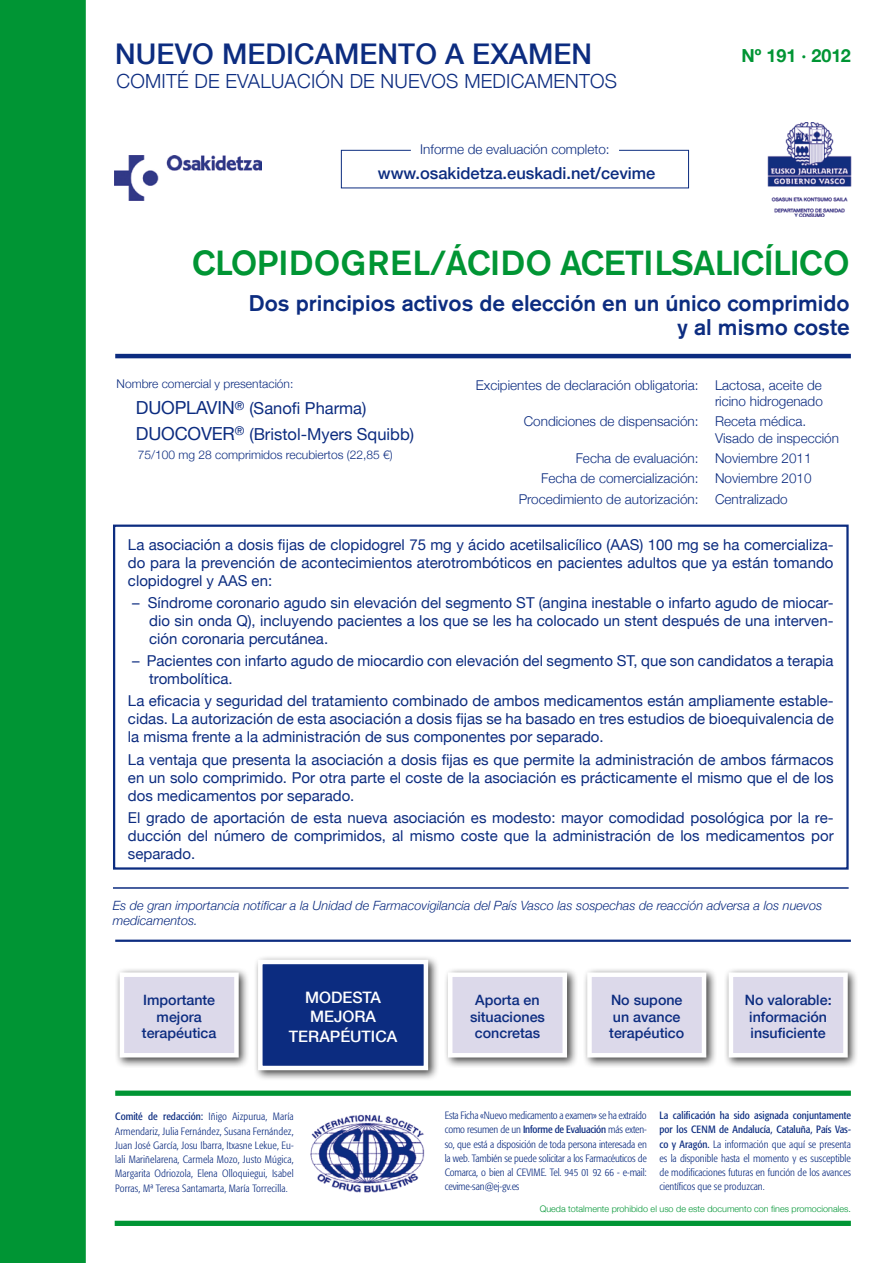
<style>
.page{position:relative;width:893px;height:1263px;background:#fff}
.page>*{position:absolute;margin:0;border:0;box-sizing:border-box;transform-origin:0 0}
.t1{font:500 34.5px "Akzidenz Grotesk BE";letter-spacing:-.02em;color:#009534}
.t2{font:500 28.5px "Helvetica Neue";letter-spacing:.005em;color:#0c2c80}
.t3{font:500 22.5px/24px "Akzidenz Grotesk BE";color:#0c2c80;text-align:right}
.t4{font:300 19.5px "Helvetica Neue";letter-spacing:.01em;color:#0c2c80}
.t5{font:700 18px "Helvetica Neue";color:#009534}
.t6{font:16.5px "Helvetica Neue";color:#0c2c80}
.t7{font:500 16.5px "Helvetica Neue";color:#0c2c80}
.t8{font:500 15.75px/19.5px "Helvetica Neue";color:#fff;text-align:center}
.t9{font:15px/18px "Helvetica Neue";color:#0c2c80;text-align:justify}
.t10{font:500 14.25px/16.5px "Helvetica Neue";color:#0c2c80;text-align:center}
.t11{font:300 13.5px/16.2px "Helvetica Neue";color:#0c2c80;text-align:right}
.t12{font:italic 300 12.75px/15.3px "Helvetica Neue";color:#0c2c80}
.t13{font:300 12px "Helvetica Neue";color:#0c2c80}
.t14{font:300 condensed 10.5px/14.2px "Formata";color:#0c2c80;text-align:justify}
.t15{font:300 9px "Helvetica Neue";color:#009534}
.s1{font-size:18px}
.s2{font-weight:400}
</style>
<div class="page">
<div style="left:0;top:0;width:86px;height:1263px;background:#009534"></div>
<img style="left:115px;top:155px;width:146px;height:46px">
<img style="left:767px;top:123px;width:85px;height:93px">
<hr style="left:115px;top:354px;width:736px;height:4px;background:#0c2c80">
<div style="left:115px;top:1221px;width:736px;height:5px;background:#009534"></div>
<div style="left:115px;top:1090px;width:736px;height:6px;background:#009534"></div>
<hr style="left:113px;top:887px;width:736px;height:2px;background:#0c2c80">
<div style="left:113px;top:525px;width:736px;height:345px;border:2px solid #0c2c80"></div>
<div style="left:341px;top:150px;width:348px;height:38px;background:#fff;border:1px solid #0c2c80"></div>
<div style="left:412px;top:141px;width:206px;height:15px;background:#fff"></div>
<img style="left:310px;top:1114px;width:115px;height:79px">
<hr style="left:115px;top:939px;width:736px;height:3px;background:#0c2c80">
<div style="left:115px;top:967px;width:134px;height:101px;background:#000;opacity:.75"></div>
<div style="left:122px;top:975px;width:114px;height:80px;background:#dcd9ea"></div>
<div style="left:120px;top:972px;width:119px;height:85px;border:4px solid #fff"></div>
<div style="left:443px;top:967px;width:135px;height:101px;background:#000;opacity:.75"></div>
<div style="left:450px;top:975px;width:115px;height:80px;background:#dcd9ea"></div>
<div style="left:448px;top:972px;width:119px;height:85px;border:4px solid #fff"></div>
<div style="left:582px;top:967px;width:135px;height:101px;background:#000;opacity:.75"></div>
<div style="left:589px;top:975px;width:115px;height:80px;background:#dcd9ea"></div>
<div style="left:587px;top:972px;width:119px;height:85px;border:4px solid #fff"></div>
<div style="left:253px;top:955px;width:186px;height:126px;background:#000;opacity:.75"></div>
<div style="left:260px;top:962px;width:166px;height:106px;background:#0c2c80"></div>
<div style="left:258px;top:960px;width:170px;height:110px;border:4px solid #fff"></div>
<div style="left:724px;top:967px;width:134px;height:101px;background:#000;opacity:.75"></div>
<div style="left:731px;top:975px;width:114px;height:80px;background:#dcd9ea"></div>
<div style="left:729px;top:972px;width:119px;height:85px;border:4px solid #fff"></div>
<p class="t2" style="left:115px;top:31px;width:478px">NUEVO MEDICAMENTO A EXAMEN</p>
<p class="t4" style="left:117px;top:66px;width:502px">COMITÉ DE EVALUACIÓN DE NUEVOS MEDICAMENTOS</p>
<p class="t11" style="left:420px;top:141px;width:191px">Informe de evaluación completo:</p>
<p class="t7" style="left:378px;top:160px;width:279px">www.osakidetza.euskadi.net/cevime</p>
<p class="t5" style="left:741px;top:39px;width:111px">Nº 191 · 2012</p>
<p class="t1" style="left:192px;top:241px;width:659px">CLOPIDOGREL/ÁCIDO ACETILSALICÍLICO</p>
<p class="t3" style="left:249px;top:291px;width:602px">Dos principios activos de elección en un único comprimido y al mismo coste</p>
<p class="t13" style="left:117px;top:374px;width:178px">Nombre comercial y presentación:</p>
<p class="t6" style="left:136px;top:394px;width:232px"><span class="s1">DUOPLAVIN</span><sup>®</sup> (Sanofi Pharma)</p>
<p class="t6" style="left:136px;top:420px;width:280px"><span class="s1">DUOCOVER</span><sup>®</sup> (Bristol-Myers Squibb)</p>
<p class="t13" style="left:138px;top:445px;width:256px">75/100 mg 28 comprimidos recubiertos (22,85 €)</p>
<p class="t11" style="left:476px;top:376px;width:348px">Excipientes de declaración obligatoria: Lactosa, aceite de ricino hidrogenado</p>
<p class="t11" style="left:715px;top:413px;width:125px;text-align:left;text-indent:-191px">Condiciones de dispensación: Receta médica.<br>Visado de inspección</p>
<p class="t11" style="left:576px;top:449px;width:237px">Fecha de evaluación: Noviembre 2011</p>
<p class="t11" style="left:541px;top:470px;width:272px">Fecha de comercialización: Noviembre 2010</p>
<p class="t11" style="left:519px;top:490px;width:270px">Procedimiento de autorización: Centralizado</p>
<p class="t9" style="left:128px;top:534px;width:707px">La asociación a dosis fijas de clopidogrel 75 mg y ácido acetilsalicílico (AAS) 100 mg se ha comercializa&shy;do para la prevención de acontecimientos aterotrombóticos en pacientes adultos que ya están tomando clopidogrel y AAS en:</p>
<p class="t9" style="left:149px;top:592px;width:686px;text-indent:-17px">– Síndrome coronario agudo sin elevación del segmento ST (angina inestable o infarto agudo de miocar&shy;dio sin onda Q), incluyendo pacientes a los que se les ha colocado un stent después de una interven&shy;ción coronaria percutánea.</p>
<p class="t9" style="left:149px;top:651px;width:686px;text-indent:-17px">– Pacientes con infarto agudo de miocardio con elevación del segmento ST, que son candidatos a terapia trombolítica.</p>
<p class="t9" style="left:128px;top:691px;width:707px">La eficacia y seguridad del tratamiento combinado de ambos medicamentos están ampliamente estable&shy;cidas. La autorización de esta asociación a dosis fijas se ha basado en tres estudios de bioequivalencia de la misma frente a la administración de sus componentes por separado.</p>
<p class="t9" style="left:128px;top:749px;width:707px">La ventaja que presenta la asociación a dosis fijas es que permite la administración de ambos fármacos en un solo comprimido. Por otra parte el coste de la asociación es prácticamente el mismo que el de los dos medicamentos por separado.</p>
<p class="t9" style="left:128px;top:807px;width:707px">El grado de aportación de esta nueva asociación es modesto: mayor comodidad posológica por la re&shy;ducción del número de comprimidos, al mismo coste que la administración de los medicamentos por separado.</p>
<p class="t12" style="left:113px;top:897px;width:711px">Es de gran importancia notificar a la Unidad de Farmacovigilancia del País Vasco las sospechas de reacción adversa a los nuevos medicamentos.</p>
<p class="t8" style="left:289px;top:987px;width:110px">MODESTA<br>MEJORA<br>TERAPÉUTICA</p>
<p class="t10" style="left:745px;top:991px;width:88px">No valorable:</p>
<p class="t10" style="left:142px;top:991px;width:76px">Importante mejora terapéutica</p>
<p class="t10" style="left:470px;top:991px;width:76px">Aporta en situaciones concretas</p>
<p class="t10" style="left:609px;top:991px;width:76px;text-align:left">No supone un avance terapéutico</p>
<p class="t10" style="left:749px;top:1008px;width:79px">información</p>
<p class="t10" style="left:751px;top:1024px;width:77px">insuficiente</p>
<p class="t14" style="left:115px;top:1110px;width:180px"><span class="s2">Comité de redacción:</span> Iñigo Aizpurua, María Armendariz, Julia Fernández, Susana Fernández, Juan José García, Josu Ibarra, Itxasne Lekue, Eu&shy;lali Mariñelarena, Carmela Mozo, Justo Múgica, Margarita Odriozola, Elena Olloquiegui, Isabel Porras, Mª Teresa Santamarta, María Torrecilla.</p>
<p class="t14" style="left:445px;top:1108px;width:204px">Esta Ficha «Nuevo medicamento a examen» se ha extraído como resumen de un <span class="s2">Informe de Evaluación</span> más exten&shy;so, que está a disposición de toda persona interesada en la web. También se puede solicitar a los Farmacéuticos de Comarca, o bien al CEVIME. Tel. 945 01 92 66 - e-mail: cevime-san@ej-gv.es</p>
<p class="t14" style="left:659px;top:1108px;width:193px"><span class="s2">La calificación ha sido asignada conjuntamente por los CENM de Andalucía, Cataluña, País Vas&shy;co y Aragón.</span> La información que aquí se presenta es la disponible hasta el momento y es susceptible de modificaciones futuras en función de los avances científicos que se produzcan.</p>
<p class="t15" style="left:540px;top:1201px;width:313px">Queda totalmente prohibido el uso de este documento con fines promocionales.</p>
</div>
